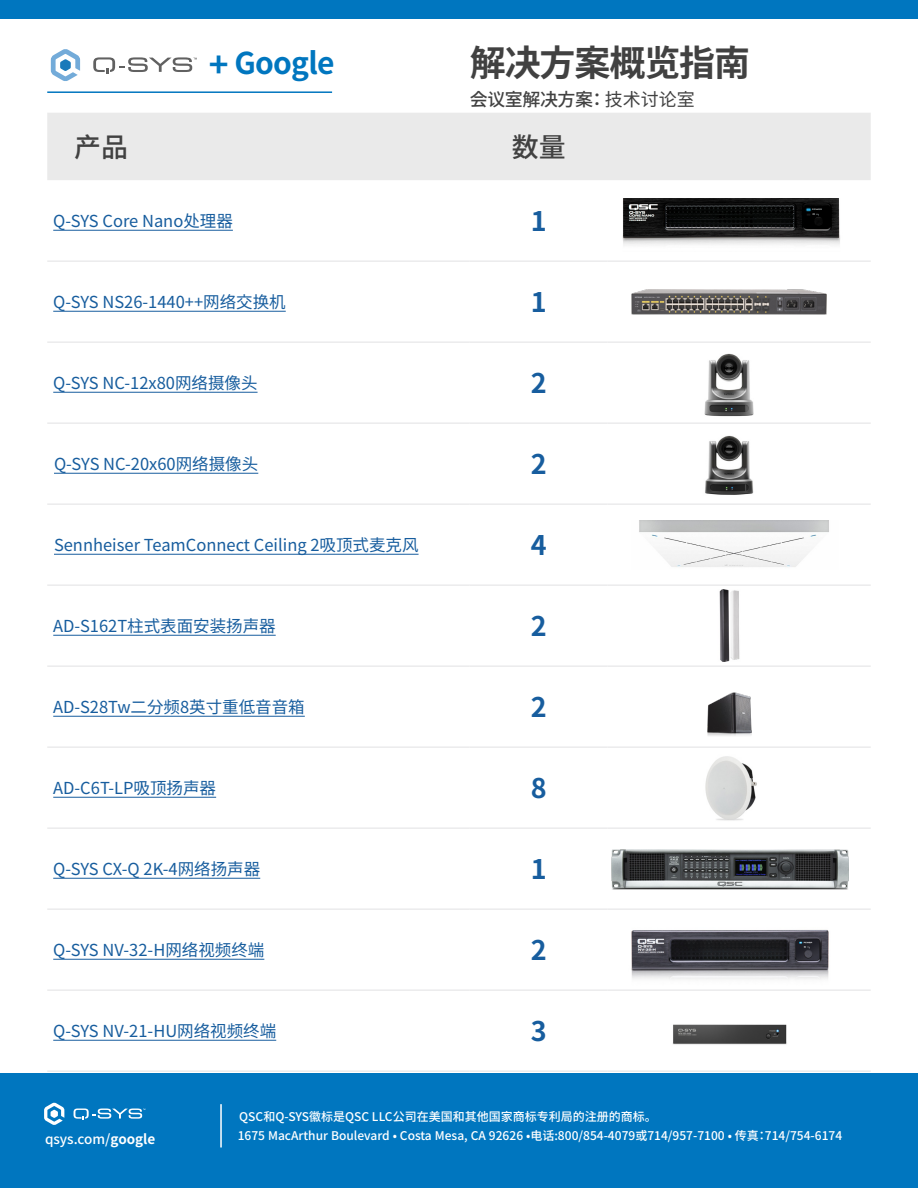
<style>
.page{position:relative;width:918px;height:1188px;background:#fff}
.page>*{position:absolute;margin:0;border:0;box-sizing:border-box;transform-origin:0 0}
.t1{font:700 36px "Noto Sans CJ Kjp";letter-spacing:-.03em;color:#414141}
.t2{font:700 30px "Noto Sans CJ Kjp";letter-spacing:-.025em;color:#0076bf}
.equip_list_model{font:700 27px "Noto Sans CJ Kjp";color:#175d9e}
.equip_list_model-2{font:500 27px "Noto Sans CJ Kjp";color:#414141}
.t3{font:500 18px "Noto Sans CJ Kjp";letter-spacing:-.025em;color:#414141}
.t4{font:16.5px "Noto Sans CJ Kjp";color:#175d9e}
.t5{font:500 13.5px "Noto Sans CJ Kjp";color:#fff}
.t6{font:500 12px "Noto Sans CJ Kjp";color:#fff}
.s1{font-size:33.6px}
.s2{font-weight:400}
.s3{font-weight:700}
</style>
<div class="page">
<div style="left:0;top:1074px;width:918px;height:114px;background:#0076bf"></div>
<hr style="left:220px;top:1104px;width:2px;height:43px;background:#fff">
<div style="left:0;top:0;width:918px;height:18px;background:#0076bf"></div>
<div style="left:47px;top:113px;width:824px;height:67px;background:#eaeaea"></div>
<hr style="left:470px;top:260px;width:138px;height:2px;background:#ebebec">
<hr style="left:608px;top:260px;width:263px;height:2px;background:#ebebec">
<hr style="left:470px;top:989px;width:138px;height:2px;background:#ebebec">
<hr style="left:608px;top:989px;width:263px;height:2px;background:#ebebec">
<hr style="left:470px;top:1070px;width:138px;height:2px;background:#ebebec">
<hr style="left:608px;top:1070px;width:263px;height:2px;background:#ebebec">
<hr style="left:470px;top:665px;width:138px;height:2px;background:#ebebec">
<hr style="left:608px;top:665px;width:263px;height:2px;background:#ebebec">
<hr style="left:470px;top:746px;width:138px;height:2px;background:#ebebec">
<hr style="left:608px;top:746px;width:263px;height:2px;background:#ebebec">
<hr style="left:47px;top:260px;width:423px;height:2px;background:#ebebec">
<hr style="left:47px;top:665px;width:423px;height:2px;background:#ebebec">
<hr style="left:47px;top:746px;width:423px;height:2px;background:#ebebec">
<hr style="left:47px;top:989px;width:423px;height:2px;background:#ebebec">
<hr style="left:47px;top:1070px;width:423px;height:2px;background:#ebebec">
<hr style="left:47px;top:341px;width:423px;height:2px;background:#ebebec">
<hr style="left:470px;top:341px;width:138px;height:2px;background:#ebebec">
<hr style="left:608px;top:341px;width:263px;height:2px;background:#ebebec">
<hr style="left:47px;top:422px;width:423px;height:2px;background:#ebebec">
<hr style="left:470px;top:422px;width:138px;height:2px;background:#ebebec">
<hr style="left:608px;top:422px;width:263px;height:2px;background:#ebebec">
<hr style="left:47px;top:503px;width:423px;height:2px;background:#ebebec">
<hr style="left:470px;top:503px;width:138px;height:2px;background:#ebebec">
<hr style="left:608px;top:503px;width:263px;height:2px;background:#ebebec">
<hr style="left:47px;top:584px;width:423px;height:2px;background:#ebebec">
<hr style="left:470px;top:584px;width:138px;height:2px;background:#ebebec">
<hr style="left:608px;top:584px;width:263px;height:2px;background:#ebebec">
<hr style="left:47px;top:827px;width:423px;height:2px;background:#ebebec">
<hr style="left:470px;top:827px;width:138px;height:2px;background:#ebebec">
<hr style="left:608px;top:827px;width:263px;height:2px;background:#ebebec">
<hr style="left:47px;top:908px;width:423px;height:2px;background:#ebebec">
<hr style="left:470px;top:908px;width:138px;height:2px;background:#ebebec">
<hr style="left:608px;top:908px;width:263px;height:2px;background:#ebebec">
<hr style="left:53px;top:230px;width:180px;height:1px;background:#175d9e">
<hr style="left:53px;top:311px;width:233px;height:1px;background:#175d9e">
<hr style="left:53px;top:392px;width:205px;height:1px;background:#175d9e">
<hr style="left:54px;top:473px;width:204px;height:1px;background:#175d9e">
<hr style="left:54px;top:554px;width:365px;height:1px;background:#175d9e">
<hr style="left:53px;top:635px;width:223px;height:1px;background:#175d9e">
<hr style="left:53px;top:716px;width:252px;height:1px;background:#175d9e">
<hr style="left:53px;top:797px;width:163px;height:1px;background:#175d9e">
<hr style="left:53px;top:878px;width:207px;height:1px;background:#175d9e">
<hr style="left:53px;top:959px;width:211px;height:1px;background:#175d9e">
<hr style="left:53px;top:1040px;width:223px;height:1px;background:#175d9e">
<hr style="left:47px;top:91px;width:285px;height:2px;background:#0076bf">
<img style="left:622px;top:198px;width:218px;height:47px">
<img style="left:632px;top:290px;width:195px;height:24px">
<img style="left:704px;top:353px;width:50px;height:64px">
<img style="left:639px;top:520px;width:190px;height:47px">
<img style="left:719px;top:590px;width:21px;height:72px">
<img style="left:705px;top:756px;width:52px;height:65px">
<svg style="left:51px;top:49px;width:29px;height:32px"></svg>
<svg style="left:93px;top:57px;width:104px;height:17px"></svg>
<svg style="left:44px;top:1103px;width:20px;height:22px"></svg>
<svg style="left:74px;top:1109px;width:71px;height:11px"></svg>
<img style="left:705px;top:435px;width:49px;height:60px">
<img style="left:631px;top:930px;width:198px;height:50px">
<img style="left:611px;top:849px;width:237px;height:41px">
<img style="left:672px;top:1024px;width:115px;height:21px">
<img style="left:707px;top:692px;width:45px;height:44px">
<p class="t2" style="left:209px;top:46px;width:127px"><span class="s1">+</span> Google</p>
<p class="t1" style="left:470px;top:42px;width:282px">解决方案概览指南</p>
<p class="t3" style="left:470px;top:89px;width:227px">会议室解决方案：<span class="s2">技术讨论室</span></p>
<p class="equip_list_model-2" style="left:74px;top:132px;width:55px">产品</p>
<p class="equip_list_model-2" style="left:512px;top:132px;width:55px">数量</p>
<p class="t4" style="left:53px;top:212px;width:181px">Q-SYS Core Nano处理器</p>
<p class="equip_list_model" style="left:531px;top:206px;width:17px">1</p>
<p class="t4" style="left:53px;top:293px;width:234px">Q-SYS NS26-1440++网络交换机</p>
<p class="equip_list_model" style="left:531px;top:287px;width:17px">1</p>
<p class="t4" style="left:53px;top:374px;width:206px">Q-SYS NC-12x80网络摄像头</p>
<p class="equip_list_model" style="left:531px;top:368px;width:17px">2</p>
<p class="t4" style="left:54px;top:455px;width:206px">Q-SYS NC-20x60网络摄像头</p>
<p class="equip_list_model" style="left:531px;top:449px;width:17px">2</p>
<p class="t4" style="left:54px;top:536px;width:366px">Sennheiser TeamConnect Ceiling 2吸顶式麦克风</p>
<p class="equip_list_model" style="left:531px;top:530px;width:17px">4</p>
<p class="t4" style="left:53px;top:617px;width:224px">AD-S162T柱式表面安装扬声器</p>
<p class="equip_list_model" style="left:531px;top:611px;width:17px">2</p>
<p class="t4" style="left:53px;top:698px;width:253px">AD-S28Tw二分频8英寸重低音音箱</p>
<p class="equip_list_model" style="left:531px;top:692px;width:17px">2</p>
<p class="t4" style="left:53px;top:779px;width:164px">AD-C6T-LP吸顶扬声器</p>
<p class="equip_list_model" style="left:531px;top:773px;width:17px">8</p>
<p class="t4" style="left:53px;top:860px;width:209px">Q-SYS CX-Q 2K-4网络扬声器</p>
<p class="equip_list_model" style="left:531px;top:854px;width:17px">1</p>
<p class="t4" style="left:53px;top:941px;width:213px">Q-SYS NV-32-H网络视频终端</p>
<p class="equip_list_model" style="left:531px;top:935px;width:17px">2</p>
<p class="t4" style="left:53px;top:1022px;width:224px">Q-SYS NV-21-HU网络视频终端</p>
<p class="equip_list_model" style="left:531px;top:1016px;width:17px">3</p>
<p class="t5" style="left:45px;top:1131px;width:112px">qsys.com/<span class="s3">google</span></p>
<p class="t6" style="left:239px;top:1110px;width:419px">QSC和Q-SYS徽标是QSC LLC公司在美国和其他国家商标专利局的注册的商标。</p>
<p class="t6" style="left:238px;top:1129px;width:606px">1675 MacArthur Boulevard • Costa Mesa, CA 92626 •电话:800/854-4079或714/957-7100 • 传真：714/754-6174</p>
</div>
